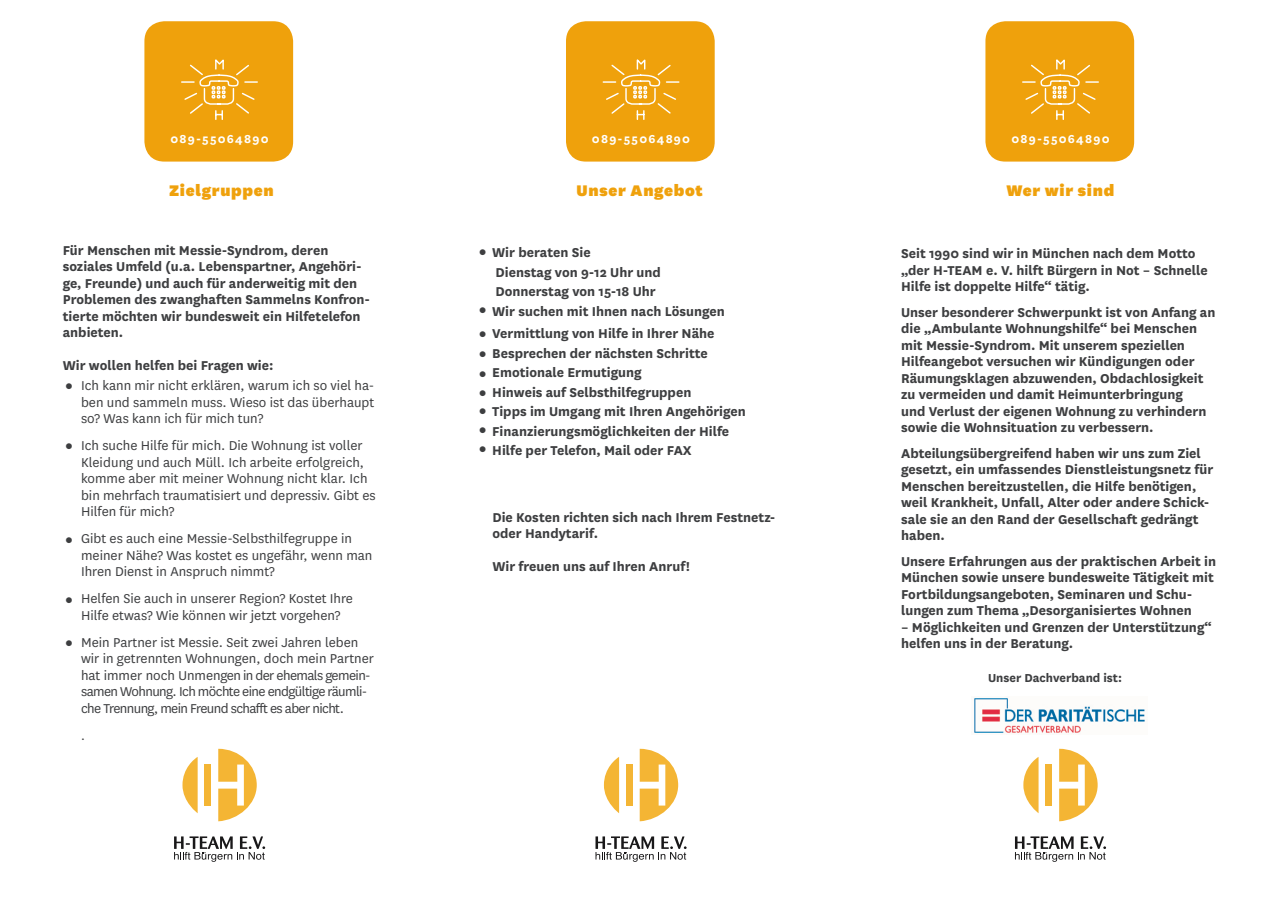
<style>
.page{position:relative;width:1280px;height:910px;background:#fff}
.page>*{position:absolute;margin:0;border:0;box-sizing:border-box;transform-origin:0 0}
.t1{font:italic 500 30px/58.2px "National";color:#3d3e40}
.t2{font:900 18px "National";letter-spacing:.04em;color:#efa10c}
.t3{font:700 15px/16.5px "National";color:#3d3e40}
.t4{font:15px/16.5px "National";color:#3d3e40}
.t5{font:15px/16.5px "National";letter-spacing:-.035em;color:#3d3e40}
.t6{font:700 13.5px "National";letter-spacing:.09em;color:#fff}
.t7{font:700 13.5px "National";color:#3d3e40}
.t8{font:13.5px "National";color:#3d3e40}
</style>
<div class="page">
<div style="left:566px;top:21px;width:149px;height:141px;background:#efa10c;border-radius:20px"></div>
<div style="left:985px;top:21px;width:149px;height:141px;background:#efa10c;border-radius:20px"></div>
<div style="left:144px;top:21px;width:149px;height:141px;background:#efa10c;border-radius:20px"></div>
<svg style="left:602px;top:59px;width:78px;height:60px"></svg>
<svg style="left:1022px;top:59px;width:77px;height:60px"></svg>
<svg style="left:181px;top:59px;width:77px;height:60px"></svg>
<img style="left:974px;top:698px;width:171px;height:35px">
<svg style="left:1015px;top:836px;width:91px;height:26px"></svg>
<svg style="left:1023px;top:757px;width:15px;height:56px"></svg>
<svg style="left:1059px;top:749px;width:39px;height:72px"></svg>
<div style="left:1045px;top:764px;width:7px;height:42px;background:#f4b534"></div>
<svg style="left:595px;top:836px;width:92px;height:26px"></svg>
<svg style="left:604px;top:757px;width:15px;height:56px"></svg>
<svg style="left:640px;top:749px;width:38px;height:72px"></svg>
<div style="left:626px;top:764px;width:6px;height:42px;background:#f4b534"></div>
<svg style="left:174px;top:836px;width:91px;height:26px"></svg>
<svg style="left:182px;top:757px;width:16px;height:56px"></svg>
<svg style="left:218px;top:749px;width:39px;height:72px"></svg>
<div style="left:204px;top:764px;width:7px;height:42px;background:#f4b534"></div>
<p class="t6" style="left:170px;top:129px;width:100px">089-55064890</p>
<p class="t6" style="left:592px;top:129px;width:100px">089-55064890</p>
<p class="t6" style="left:1011px;top:129px;width:100px">089-55064890</p>
<p class="t2" style="left:169px;top:178px;width:106px">Zielgruppen</p>
<p class="t3" style="left:63px;top:241px;width:309px">Für Menschen mit Messie-Syndrom, deren soziales Umfeld (u.a. Lebenspartner, Angehöri&shy;ge, Freunde) und auch für anderweitig mit den Problemen des zwanghaften Sammelns Konfron&shy;tierte möchten wir bundesweit ein Hilfetelefon anbieten.</p>
<p class="t3" style="left:63px;top:356px;width:212px">Wir wollen helfen bei Fragen wie:</p>
<h1 class="t1" style="left:64px;top:355px;width:12px">•</h1>
<h1 class="t1" style="left:64px;top:415px;width:12px">•</h1>
<h1 class="t1" style="left:64px;top:508px;width:12px;line-height:60.6px">• •</h1>
<h1 class="t1" style="left:64px;top:612px;width:12px">•</h1>
<p class="t4" style="left:81px;top:377px;width:295px;text-align:justify">Ich kann mir nicht erklären, warum ich so viel ha&shy;ben und sammeln muss. Wieso ist das überhaupt so? Was kann ich für mich tun?</p>
<p class="t4" style="left:81px;top:437px;width:296px">Ich suche Hilfe für mich. Die Wohnung ist voller Kleidung und auch Müll. Ich arbeite erfolgreich, komme aber mit meiner Wohnung nicht klar. Ich bin mehrfach traumatisiert und depressiv. Gibt es Hilfen für mich?</p>
<p class="t4" style="left:81px;top:530px;width:293px">Gibt es auch eine Messie-Selbsthilfegruppe in meiner Nähe? Was kostet es ungefähr, wenn man<br>Ihren Dienst in Anspruch nimmt?</p>
<p class="t4" style="left:81px;top:590px;width:273px">Helfen Sie auch in unserer Region? Kostet Ihre<br>Hilfe etwas? Wie können wir jetzt vorgehen?</p>
<p class="t5" style="left:81px;top:633px;width:294px">Mein Partner ist Messie. Seit zwei Jahren leben wir in getrennten Wohnungen, doch mein Partner hat immer noch Unmengen in der ehemals gemein&shy;samen Wohnung. Ich möchte eine endgültige räumli&shy;che Trennung, mein Freund schafft es aber nicht.</p>
<p class="t8" style="left:81px;top:727px;width:5px">.</p>
<p class="t2" style="left:577px;top:178px;width:128px">Unser Angebot</p>
<p class="t2" style="left:1006px;top:178px;width:109px">Wer wir sind</p>
<p class="t3" style="left:492px;top:242px;width:234px;line-height:19.5px">Wir beraten Sie<br>Dienstag von 9-12 Uhr und<br>Donnerstag von 15-18 Uhr<br>Wir suchen mit Ihnen nach Lösungen</p>
<p class="t3" style="left:492px;top:323px;width:255px;line-height:19.5px">Vermittlung von Hilfe in Ihrer Nähe Besprechen der nächsten Schritte Emotionale Ermutigung<br>Hinweis auf Selbsthilfegruppen<br>Tipps im Umgang mit Ihren Angehörigen Finanzierungsmöglichkeiten der Hilfe Hilfe per Telefon, Mail oder FAX</p>
<h1 class="t1" style="left:477px;top:222px;width:12px">• •</h1>
<h1 class="t1" style="left:477px;top:303px;width:12px">•</h1>
<h1 class="t1" style="left:477px;top:323px;width:12px">•</h1>
<h1 class="t1" style="left:477px;top:343px;width:12px">•</h1>
<h1 class="t1" style="left:477px;top:362px;width:12px">•</h1>
<h1 class="t1" style="left:477px;top:381px;width:12px">•</h1>
<h1 class="t1" style="left:477px;top:400px;width:12px">•</h1>
<h1 class="t1" style="left:477px;top:419px;width:12px">•</h1>
<p class="t3" style="left:492px;top:508px;width:285px">Die Kosten richten sich nach Ihrem Festnetz&shy;oder Handytarif.</p>
<p class="t3" style="left:492px;top:557px;width:199px">Wir freuen uns auf Ihren Anruf!</p>
<p class="t3" style="left:901px;top:244px;width:308px">Seit 1990 sind wir in München nach dem Motto „der H-TEAM e. V. hilft Bürgern in Not – Schnelle<br>Hilfe ist doppelte Hilfe“ tätig.</p>
<p class="t3" style="left:901px;top:303px;width:316px">Unser besonderer Schwerpunkt ist von Anfang an die „Ambulante Wohnungshilfe“ bei Menschen mit Messie-Syndrom. Mit unserem speziellen Hilfeangebot versuchen wir Kündigungen oder Räumungsklagen abzuwenden, Obdachlosigkeit zu vermeiden und damit Heimunterbringung<br>und Verlust der eigenen Wohnung zu verhindern sowie die Wohnsituation zu verbessern.</p>
<p class="t3" style="left:901px;top:444px;width:314px">Abteilungsübergreifend haben wir uns zum Ziel gesetzt, ein umfassendes Dienstleistungsnetz für Menschen bereitzustellen, die Hilfe benötigen, weil Krankheit, Unfall, Alter oder andere Schick&shy;sale sie an den Rand der Gesellschaft gedrängt haben.</p>
<p class="t3" style="left:901px;top:552px;width:316px">Unsere Erfahrungen aus der praktischen Arbeit in München sowie unsere bundesweite Tätigkeit mit Fortbildungsangeboten, Seminaren und Schu&shy;lungen zum Thema „Desorganisiertes Wohnen</p>
<p class="t3" style="left:901px;top:618px;width:312px">– Möglichkeiten und Grenzen der Unterstützung“ helfen uns in der Beratung.</p>
<p class="t7" style="left:988px;top:668px;width:136px">Unser Dachverband ist:</p>
</div>
